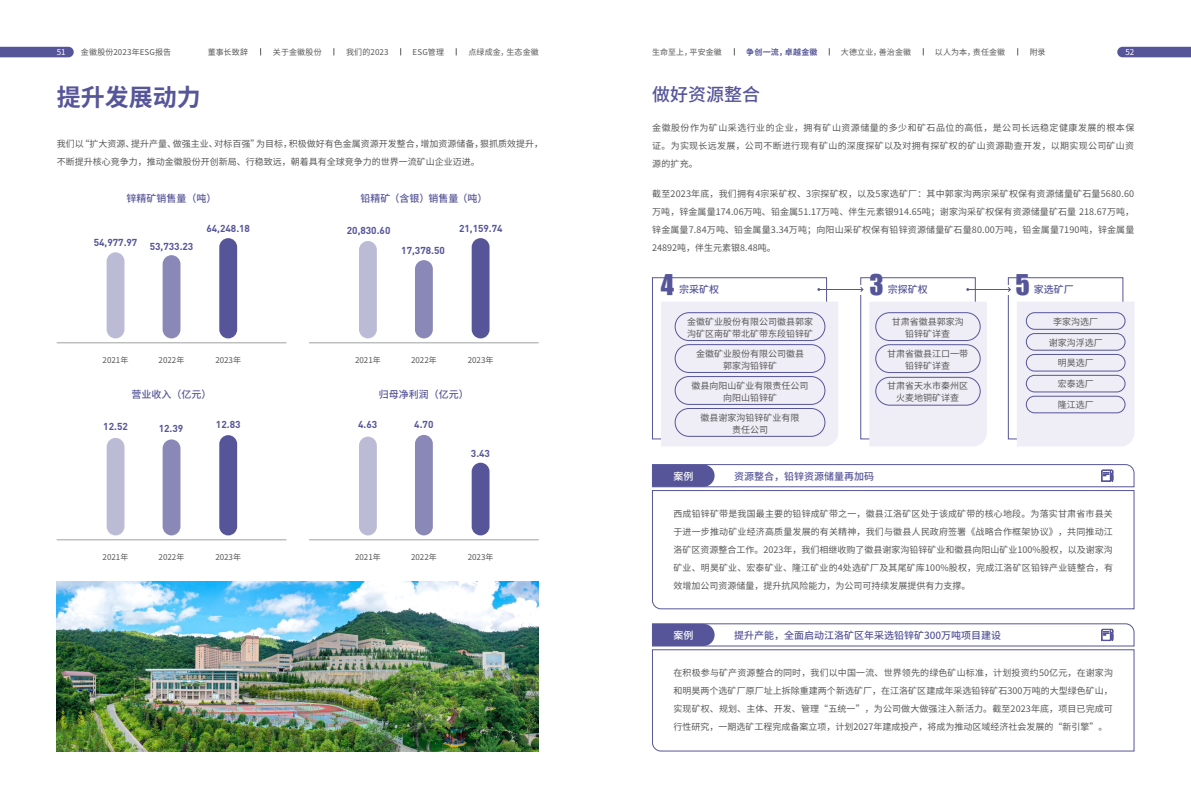
<style>
.page{position:relative;width:1191px;height:808px;background:#fff}
.page>*{position:absolute;margin:0;border:0;box-sizing:border-box;transform-origin:0 0}
.t1{font:28px "Uyghur Esliye Tom";color:#565599}
.t2{font:700 24px "Source Han Sans CN";color:#565599}
.t3{font:500 18px "Source Han Sans CN";color:#565599}
.t4{font:500 10px "Source Han Sans CN";color:#565599}
.t5{font:700 10px "DIN Pro";color:#565599}
.t6{font:500 10px "Source Han Sans CN";color:#fff}
.t7{font:9px/18px "Source Han Sans CN";color:#595757;text-align:center}
.t8{font:8px "Source Han Sans CN";color:#595757}
.t9{font:8px "Source Han Sans CN";letter-spacing:.02em;color:#595757}
.t10{font:700 8px "Source Han Sans CN";letter-spacing:.03em;color:#565599}
.t11{font:8px "Source Han Sans CN";color:#fff}
</style>
<div class="page">
<svg style="left:0;top:47px;width:74px;height:10px"></svg>
<svg style="left:1117px;top:47px;width:74px;height:10px"></svg>
<img style="left:57px;top:581px;width:482px;height:170px">
<svg style="left:652px;top:649px;width:482px;height:102px"></svg>
<svg style="left:652px;top:623px;width:482px;height:23px"></svg>
<svg style="left:652px;top:490px;width:482px;height:119px"></svg>
<svg style="left:652px;top:464px;width:482px;height:23px"></svg>
<hr style="left:819px;top:289px;width:43px;height:1px;background:#565599">
<svg style="left:652px;top:277px;width:186px;height:169px"></svg>
<hr style="left:968px;top:289px;width:42px;height:1px;background:#565599">
<svg style="left:860px;top:277px;width:127px;height:169px"></svg>
<svg style="left:1007px;top:277px;width:127px;height:169px"></svg>
<hr style="left:57px;top:343px;width:229px;height:1px;background:#9fa0a0">
<hr style="left:57px;top:539px;width:229px;height:1px;background:#9fa0a0">
<hr style="left:309px;top:343px;width:230px;height:1px;background:#9fa0a0">
<hr style="left:309px;top:539px;width:230px;height:1px;background:#9fa0a0">
<div style="left:219px;top:238px;width:18px;height:100px;background:#565599;border-radius:9px"></div>
<div style="left:219px;top:435px;width:18px;height:100px;background:#565599;border-radius:9px"></div>
<div style="left:471px;top:238px;width:18px;height:100px;background:#565599;border-radius:9px"></div>
<div style="left:471px;top:463px;width:18px;height:72px;background:#565599;border-radius:9px"></div>
<div style="left:163px;top:255px;width:17px;height:83px;background:#8988b7;border-radius:9px"></div>
<div style="left:163px;top:439px;width:17px;height:96px;background:#8988b7;border-radius:9px"></div>
<div style="left:415px;top:260px;width:18px;height:78px;background:#8988b7;border-radius:9px"></div>
<div style="left:415px;top:435px;width:18px;height:100px;background:#8988b7;border-radius:9px"></div>
<div style="left:107px;top:252px;width:17px;height:86px;background:#bcbbd6;border-radius:9px"></div>
<div style="left:107px;top:438px;width:17px;height:97px;background:#bcbbd6;border-radius:9px"></div>
<div style="left:359px;top:241px;width:18px;height:97px;background:#bcbbd6;border-radius:9px"></div>
<div style="left:359px;top:437px;width:18px;height:98px;background:#bcbbd6;border-radius:9px"></div>
<p class="t11" style="left:57px;top:48px;width:10px">51</p>
<p class="t9" style="left:81px;top:47px;width:92px">金徽股份2023年ESG报告</p>
<p class="t8" style="left:208px;top:47px;width:42px">董事长致辞</p>
<p class="t8" style="left:273px;top:47px;width:50px">关于金徽股份</p>
<p class="t9" style="left:346px;top:47px;width:44px">我们的2023</p>
<p class="t8" style="left:412px;top:47px;width:33px">ESG管理</p>
<p class="t8" style="left:468px;top:47px;width:72px">点绿成金，生态金徽</p>
<p class="t8" style="left:652px;top:47px;width:71px">生命至上，平安金徽</p>
<p class="t10" style="left:746px;top:48px;width:73px">争创一流，卓越金徽</p>
<p class="t8" style="left:841px;top:47px;width:72px">大德立业，善治金徽</p>
<p class="t9" style="left:934px;top:47px;width:72px">以人为本，责任金徽</p>
<p class="t8" style="left:1029px;top:47px;width:17px">附录</p>
<p class="t11" style="left:1125px;top:48px;width:10px">52</p>
<h2 class="t2" style="left:57px;top:85px;width:145px">提升发展动力</h2>
<p class="t7" style="left:57px;top:135px;width:488px;text-align:left">我们以“扩大资源、提升产量、做强主业、对标百强”为目标，积极做好有色金属资源开发整合，增加资源储备，狠抓质效提升，不断提升核心竞争力，推动金徽股份开创新局、行稳致远，朝着具有全球竞争力的世界一流矿山企业迈进。</p>
<p class="t4" style="left:126px;top:193px;width:91px">锌精矿销售量（吨）</p>
<h3 class="t3" style="left:652px;top:84px;width:109px">做好资源整合</h3>
<p class="t7" style="left:652px;top:119px;width:483px;text-align:justify">金徽股份作为矿山采选行业的企业，拥有矿山资源储量的多少和矿石品位的高低，是公司长远稳定健康发展的根本保证。为实现长远发展，公司不断进行现有矿山的深度探矿以及对拥有探矿权的矿山资源勘查开发，以期实现公司矿山资源的扩充。</p>
<p class="t7" style="left:652px;top:184px;width:484px;text-align:justify">截至2023年底，我们拥有4宗采矿权、3宗探矿权，以及5家选矿厂：其中郭家沟两宗采矿权保有资源储量矿石量5680.60万吨，锌金属量174.06万吨、铅金属51.17万吨、伴生元素银914.65吨；谢家沟采矿权保有资源储量矿石量 218.67万吨，锌金属量7.84万吨、铅金属量3.34万吨；向阳山采矿权保有铅锌资源储量矿石量80.00万吨，铅金属量7190吨，锌金属量24892吨，伴生元素银8.48吨。</p>
<p class="t4" style="left:360px;top:193px;width:129px">铅精矿（含银）销售量（吨）</p>
<p class="t5" style="left:206px;top:221px;width:45px">64,248.18</p>
<p class="t5" style="left:459px;top:221px;width:45px">21,159.74</p>
<p class="t5" style="left:347px;top:224px;width:45px">20,830.60</p>
<p class="t5" style="left:94px;top:236px;width:45px">54,977.97</p>
<p class="t5" style="left:150px;top:240px;width:45px">53,733.23</p>
<p class="t5" style="left:401px;top:244px;width:45px">17,378.50</p>
<p class="t8" style="left:103px;top:356px;width:27px">2021年</p>
<p class="t8" style="left:159px;top:356px;width:27px">2022年</p>
<p class="t8" style="left:215px;top:356px;width:27px">2023年</p>
<p class="t8" style="left:355px;top:356px;width:27px">2021年</p>
<p class="t8" style="left:411px;top:356px;width:27px">2022年</p>
<p class="t8" style="left:468px;top:356px;width:27px">2023年</p>
<p class="t4" style="left:131px;top:389px;width:81px">营业收入（亿元）</p>
<p class="t4" style="left:379px;top:389px;width:91px">归母净利润（亿元）</p>
<p class="t5" style="left:103px;top:419px;width:26px">12.52</p>
<p class="t5" style="left:159px;top:422px;width:26px">12.39</p>
<p class="t5" style="left:216px;top:417px;width:26px">12.83</p>
<p class="t5" style="left:358px;top:418px;width:21px">4.63</p>
<p class="t5" style="left:414px;top:417px;width:21px">4.70</p>
<h1 class="t1" style="left:660px;top:268px;width:15px">4</h1>
<p class="t4" style="left:679px;top:284px;width:41px">宗采矿权</p>
<h1 class="t1" style="left:869px;top:268px;width:16px">3</h1>
<p class="t4" style="left:887px;top:284px;width:41px">宗探矿权</p>
<h1 class="t1" style="left:1015px;top:268px;width:16px">5</h1>
<p class="t4" style="left:1033px;top:284px;width:41px">家选矿厂</p>
<p class="t7" style="left:891px;top:315px;width:73px;line-height:12px">甘肃省徽县郭家沟铅锌矿详查</p>
<p class="t7" style="left:887px;top:347px;width:82px;line-height:12px">甘肃省徽县江口一带铅锌矿详查</p>
<p class="t7" style="left:887px;top:379px;width:82px;line-height:12px">甘肃省天水市秦州区火麦地铜矿详查</p>
<p class="t7" style="left:687px;top:315px;width:127px;line-height:12px;text-align:left">金徽矿业股份有限公司徽县郭家沟矿区南矿带北矿带东段铅锌矿</p>
<p class="t7" style="left:696px;top:347px;width:109px;line-height:12px">金徽矿业股份有限公司徽县郭家沟铅锌矿</p>
<p class="t7" style="left:691px;top:379px;width:118px;line-height:12px">徽县向阳山矿业有限责任公司向阳山铅锌矿</p>
<p class="t7" style="left:700px;top:411px;width:100px;line-height:12px">徽县谢家沟铅锌矿业有限责任公司</p>
<p class="t7" style="left:1053px;top:312px;width:46px">李家沟选厂</p>
<p class="t7" style="left:1048px;top:333px;width:55px">谢家沟浮选厂</p>
<p class="t7" style="left:1057px;top:354px;width:37px">明昊选厂</p>
<p class="t7" style="left:1057px;top:375px;width:37px">宏泰选厂</p>
<p class="t7" style="left:1057px;top:396px;width:37px">隆江选厂</p>
<p class="t5" style="left:471px;top:446px;width:21px">3.43</p>
<p class="t8" style="left:103px;top:553px;width:27px">2021年</p>
<p class="t8" style="left:159px;top:553px;width:27px">2022年</p>
<p class="t8" style="left:215px;top:553px;width:27px">2023年</p>
<p class="t8" style="left:355px;top:553px;width:27px">2021年</p>
<p class="t8" style="left:411px;top:553px;width:27px">2022年</p>
<p class="t8" style="left:468px;top:553px;width:27px">2023年</p>
<p class="t6" style="left:673px;top:470px;width:21px">案例</p>
<p class="t4" style="left:734px;top:470px;width:141px">资源整合，铅锌资源储量再加码</p>
<p class="t7" style="left:673px;top:505px;width:441px;text-align:justify">西成铅锌矿带是我国最主要的铅锌成矿带之一，徽县江洛矿区处于该成矿带的核心地段。为落实甘肃省市县关于进一步推动矿业经济高质量发展的有关精神，我们与徽县人民政府签署《战略合作框架协议》，共同推动江洛矿区资源整合工作。2023年，我们相继收购了徽县谢家沟铅锌矿业和徽县向阳山矿业100%股权，以及谢家沟矿业、明昊矿业、宏泰矿业、隆江矿业的4处选矿厂及其尾矿库100%股权，完成江洛矿区铅锌产业链整合，有效增加公司资源储量，提升抗风险能力，为公司可持续发展提供有力支撑。</p>
<p class="t4" style="left:734px;top:630px;width:269px">提升产能，全面启动江洛矿区年采选铅锌矿300万吨项目建设</p>
<p class="t7" style="left:673px;top:664px;width:441px;text-align:justify">在积极参与矿产资源整合的同时，我们以中国一流、世界领先的绿色矿山标准，计划投资约50亿元，在谢家沟和明昊两个选矿厂原厂址上拆除重建两个新选矿厂，在江洛矿区建成年采选铅锌矿石300万吨的大型绿色矿山，实现矿权、规划、主体、开发、管理“五统一”，为公司做大做强注入新活力。截至2023年底，项目已完成可行性研究，一期选矿工程完成备案立项，计划2027年建成投产，将成为推动区域经济社会发展的“新引擎”。</p>
<p class="t6" style="left:673px;top:630px;width:21px">案例</p>
</div>
